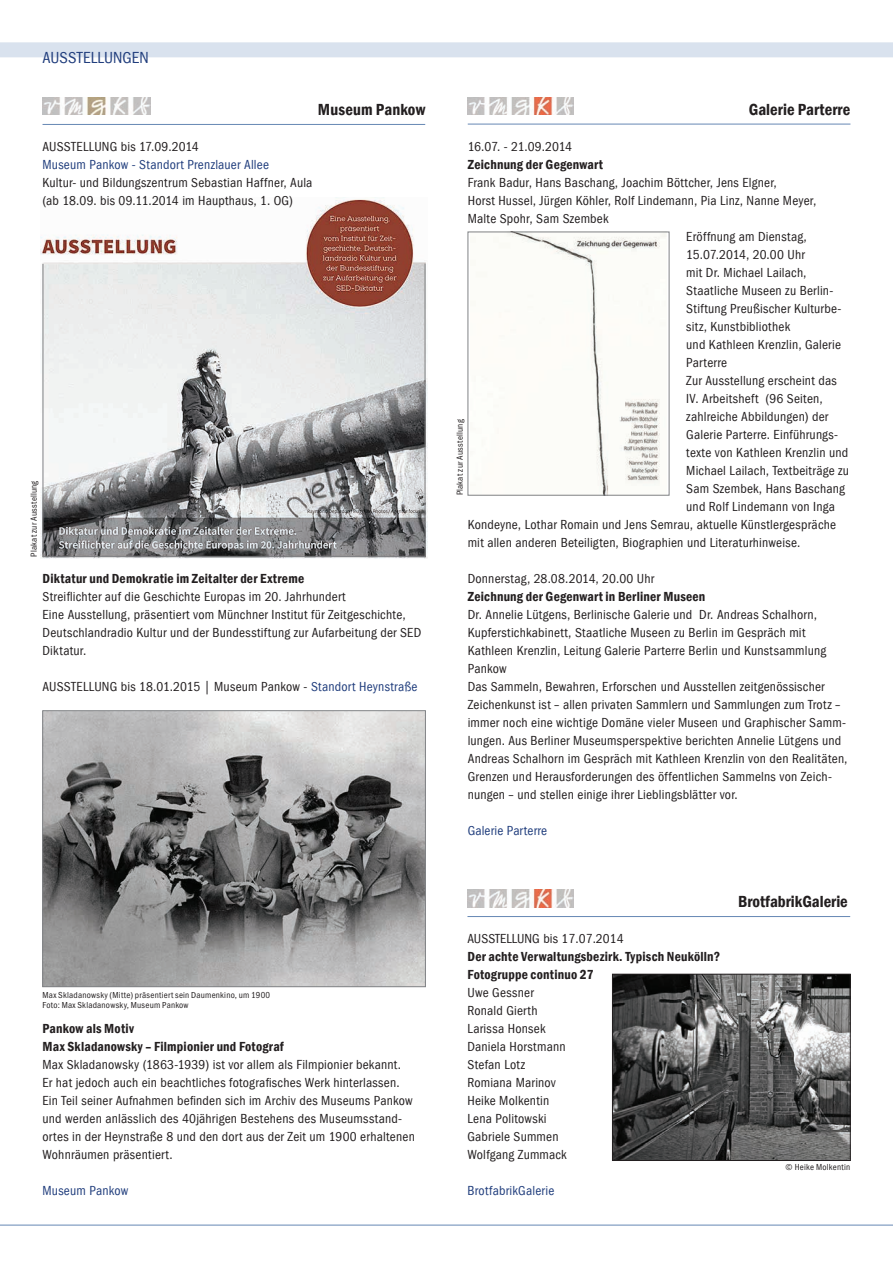
<style>
.page{position:relative;width:893px;height:1263px;background:#fff}
.page>*{position:absolute;margin:0;border:0;box-sizing:border-box;transform-origin:0 0}
.t1{font:600 condensed 16.5px "Franklin Gothic";color:#231f20}
.t2{font:condensed 16.5px "Franklin Gothic";letter-spacing:.005em;color:#213e7d}
.t3{font:condensed 13.5px/18px "Franklin Gothic";letter-spacing:.015em;color:#231f20}
.t4{font:600 condensed 13.5px/18px "Franklin Gothic";letter-spacing:.015em;color:#231f20}
.t5{font:condensed 13.5px "Franklin Gothic";letter-spacing:.015em;color:#213e7d}
.t6{font:condensed 13.5px "Franklin Gothic";letter-spacing:-.02em;color:#231f20}
.t7{font:9px/10.8px "Franklin Gothic Cond";letter-spacing:.025em;color:#231f20}
.t8{font:condensed 9px "Franklin Gothic";letter-spacing:.02em;color:#231f20}
.s1{font-family:"Franklin Gothic Cond";font-stretch:normal}
.s2{color:#213e7d}
</style>
<div class="page">
<img style="left:41px;top:199px;width:386px;height:359px">
<img style="left:45px;top:712px;width:379px;height:273px">
<div style="left:43px;top:710px;width:383px;height:277px;border:1px solid #808285"></div>
<img style="left:507px;top:234px;width:160px;height:259px">
<div style="left:43px;top:263px;width:382px;height:293px;border:1px solid #808285"></div>
<div style="left:0;top:42px;width:893px;height:15px;background:#d9e2ee"></div>
<hr style="left:0;top:1225px;width:893px;height:1px;background:#6687b4">
<img style="left:43px;top:97px;width:107px;height:18px">
<hr style="left:43px;top:124px;width:382px;height:1px;background:#6687b4">
<img style="left:468px;top:97px;width:105px;height:18px">
<hr style="left:468px;top:124px;width:382px;height:1px;background:#6687b4">
<img style="left:614px;top:976px;width:234px;height:183px">
<div style="left:612px;top:974px;width:238px;height:187px;border:1px solid #231f20"></div>
<img style="left:467px;top:890px;width:106px;height:17px">
<hr style="left:467px;top:916px;width:383px;height:1px;background:#6687b4">
<p class="t2" style="left:43px;top:48px;width:108px">AUSSTELLUNGEN</p>
<p class="t1" style="left:318px;top:98px;width:109px">Museum Pankow</p>
<p class="t3" style="left:43px;top:138px;width:158px">AUSSTELLUNG bis 17.09.2014</p>
<p class="t5" style="left:43px;top:157px;width:228px">Museum Pankow - Standort Prenzlauer Allee</p>
<p class="t3" style="left:43px;top:174px;width:271px">Kultur- und Bildungszentrum Sebastian Haffner, Aula <span class="s1">(</span>ab 18.09. bis 09.11.2014 im Haupthaus, 1. OG)</p>
<p class="t8" style="left:29px;top:556px;width:77px;rotate:-90deg">Plakat zur Ausstellung</p>
<p class="t4" style="left:43px;top:569px;width:263px">Diktatur und Demokratie im Zeitalter der Extreme</p>
<p class="t3" style="left:43px;top:588px;width:380px">Streiflichter auf die Geschichte Europas im 20. Jahrhundert<br>Eine Ausstellung, präsentiert vom Münchner Institut für Zeitgeschichte, Deutschlandradio Kultur und der Bundesstiftung zur Aufarbeitung der SED Diktatur.</p>
<p class="t3" style="left:43px;top:678px;width:376px">AUSSTELLUNG bis 18.01.2015 | Museum Pankow - <span class="s2">Standort Heynstraße</span></p>
<p class="t7" style="left:43px;top:989px;width:229px">Max Skladanowsky (Mitte) präsentiert sein Daumenkino, um 1900<br>Foto: Max Skladanowsky, Museum Pankow</p>
<p class="t4" style="left:43px;top:1019px;width:243px">Pankow als Motiv<br>Max Skladanowsky – Filmpionier und Fotograf</p>
<p class="t3" style="left:43px;top:1056px;width:374px">Max Skladanowsky (1863-1939) ist vor allem als Filmpionier bekannt.<br>Er hat jedoch auch ein beachtliches fotografisches Werk hinterlassen.<br>Ein Teil seiner Aufnahmen befinden sich im Archiv des Museums Pankow und werden anlässlich des 40jährigen Bestehens des Museumsstand&shy;ortes in der Heynstraße 8 und den dort aus der Zeit um 1900 erhaltenen Wohnräumen präsentiert.</p>
<p class="t5" style="left:43px;top:1183px;width:87px">Museum Pankow</p>
<p class="t1" style="left:749px;top:98px;width:103px">Galerie Parterre</p>
<p class="t6" style="left:468px;top:139px;width:106px">16.07. - 21.09.2014</p>
<p class="t4" style="left:468px;top:155px;width:137px">Zeichnung der Gegenwart</p>
<p class="t3" style="left:468px;top:173px;width:311px">Frank Badur, Hans Baschang, Joachim Böttcher, Jens Elgner,</p>
<p class="t3" style="left:468px;top:191px;width:350px">Horst Hussel, Jürgen Köhler, Rolf Lindemann, Pia Linz, Nanne Meyer,</p>
<p class="t3" style="left:468px;top:209px;width:142px">Malte Spohr, Sam Szembek</p>
<p class="t3" style="left:686px;top:227px;width:122px">Eröffnung am Dienstag,</p>
<p class="t3" style="left:686px;top:245px;width:120px">15.07.2014, 20.00 Uhr</p>
<p class="t3" style="left:686px;top:263px;width:122px">mit Dr. Michael Lailach,</p>
<p class="t3" style="left:686px;top:281px;width:149px">Staatliche Museen zu Berlin-</p>
<p class="t3" style="left:686px;top:299px;width:157px">Stiftung Preußischer Kulturbe-</p>
<p class="t3" style="left:686px;top:317px;width:105px">sitz, Kunstbibliothek</p>
<p class="t3" style="left:686px;top:335px;width:156px">und Kathleen Krenzlin, Galerie</p>
<p class="t3" style="left:686px;top:353px;width:42px">Parterre</p>
<p class="t3" style="left:686px;top:371px;width:152px">Zur Ausstellung erscheint das</p>
<p class="t3" style="left:686px;top:389px;width:138px">IV. Arbeitsheft (96 Seiten,</p>
<p class="t3" style="left:686px;top:407px;width:144px">zahlreiche Abbildungen) der</p>
<p class="t3" style="left:686px;top:425px;width:153px">Galerie Parterre. Einführungs-</p>
<p class="t3" style="left:686px;top:443px;width:163px">texte von Kathleen Krenzlin und</p>
<p class="t3" style="left:686px;top:461px;width:164px">Michael Lailach, Textbeiträge zu</p>
<p class="t3" style="left:686px;top:479px;width:160px">Sam Szembek, Hans Baschang</p>
<p class="t3" style="left:686px;top:497px;width:150px">und Rolf Lindemann von Inga</p>
<p class="t3" style="left:468px;top:515px;width:370px">Kondeyne, Lothar Romain und Jens Semrau, aktuelle Künstlergespräche</p>
<p class="t3" style="left:468px;top:533px;width:334px">mit allen anderen Beteiligten, Biographien und Literaturhinweise.</p>
<p class="t3" style="left:468px;top:569px;width:188px">Donnerstag, 28.08.2014, 20.00 Uhr</p>
<p class="t4" style="left:468px;top:587px;width:239px">Zeichnung der Gegenwart in Berliner Museen</p>
<p class="t3" style="left:468px;top:605px;width:381px">Dr. Annelie Lütgens, Berlinische Galerie und Dr. Andreas Schalhorn, Kupferstichkabinett, Staatliche Museen zu Berlin im Gespräch mit Kathleen Krenzlin, Leitung Galerie Parterre Berlin und Kunstsammlung Pankow<br>Das Sammeln, Bewahren, Erforschen und Ausstellen zeitgenössischer Zeichenkunst ist – allen privaten Sammlern und Sammlungen zum Trotz – immer noch eine wichtige Domäne vieler Museen und Graphischer Samm&shy;lungen. Aus Berliner Museumsperspektive berichten Annelie Lütgens und Andreas Schalhorn im Gespräch mit Kathleen Krenzlin von den Realitäten, Grenzen und Herausforderungen des öffentlichen Sammelns von Zeich&shy;nungen – und stellen einige ihrer Lieblingsblätter vor.</p>
<p class="t5" style="left:468px;top:822px;width:81px">Galerie Parterre</p>
<p class="t8" style="left:455px;top:495px;width:77px;rotate:-90deg">Plakat zur Ausstellung</p>
<p class="t3" style="left:467px;top:930px;width:158px">AUSSTELLUNG bis 17.07.2014</p>
<p class="t4" style="left:467px;top:947px;width:254px">Der achte Verwaltungsbezirk. Typisch Neukölln?<br>Fotogruppe continuo 27</p>
<p class="t3" style="left:467px;top:984px;width:101px">Uwe Gessner<br>Ronald Gierth<br>Larissa Honsek<br>Daniela Horstmann<br>Stefan Lotz<br>Romiana Marinov<br>Heike Molkentin<br>Lena Politowski<br>Gabriele Summen<br>Wolfgang Zummack</p>
<p class="t5" style="left:467px;top:1183px;width:88px">BrotfabrikGalerie</p>
<p class="t1" style="left:738px;top:890px;width:111px">BrotfabrikGalerie</p>
<p class="t8" style="left:785px;top:1162px;width:66px">© Heike Molkentin</p>
</div>
